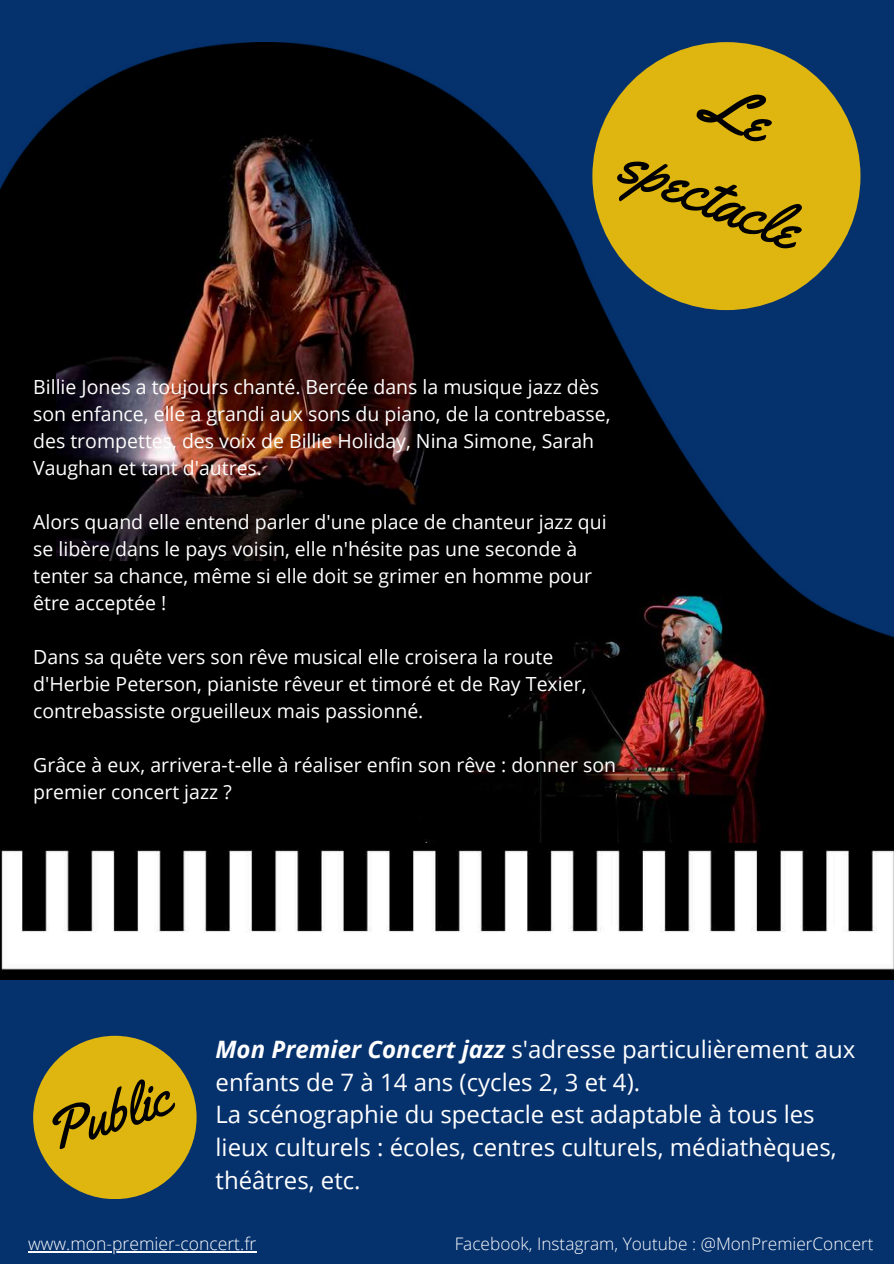
<style>
.page{position:relative;width:894px;height:1264px;background:#fff}
.page>*{position:absolute;margin:0;border:0;box-sizing:border-box;transform-origin:0 0}
.t1{font:63px/87.8px "Yellowtail";color:#000;text-align:center}
.t2{font:55.65px "Yellowtail";color:#000}
.t3{font:24px/32.7px "Open Sans";color:#fff}
.t4{font:19.5px/27px "Open Sans";color:#fff}
.t5{font:300 17.55px "Open Sans";color:#fefefe}
.t6{font:300 17.25px "Open Sans";color:#fefefe}
.s1{font-weight:700;font-style:italic}
</style>
<div class="page">
<div style="left:0;top:0;width:893px;height:1263px;background:#05316d"></div>
<img style="left:0;top:42px;width:893px;height:937px">
<div style="left:33px;top:1035px;width:163px;height:164px;background:#dfb610;border-radius:50%"></div>
<div style="left:592px;top:42px;width:268px;height:268px;background:#dfb610;border-radius:50%"></div>
<img style="left:57px;top:125px;width:420px;height:435px">
<img style="left:413px;top:583px;width:358px;height:259px">
<hr style="left:28px;top:1251px;width:228px;height:1px;background:#fefefe">
<h1 class="t1" style="left:672px;top:37px;width:190px;rotate:22deg">Le spectacle</h1>
<p class="t4" style="left:33px;top:373px;width:579px">Billie Jones a toujours chanté. Bercée dans la musique jazz dès son enfance, elle a grandi aux sons du piano, de la contrebasse, des trompettes, des voix de Billie Holiday, Nina Simone, Sarah Vaughan et tant d'autres.</p>
<p class="t4" style="left:33px;top:508px;width:575px">Alors quand elle entend parler d'une place de chanteur jazz qui se libère dans le pays voisin, elle n'hésite pas une seconde à tenter sa chance, même si elle doit se grimer en homme pour être acceptée !</p>
<p class="t4" style="left:33px;top:643px;width:554px">Dans sa quête vers son rêve musical elle croisera la route d'Herbie Peterson, pianiste rêveur et timoré et de Ray Texier, contrebassiste orgueilleux mais passionné.</p>
<p class="t4" style="left:33px;top:751px;width:584px">Grâce à eux, arrivera-t-elle à réaliser enfin son rêve : donner son premier concert jazz ?</p>
<h2 class="t2" style="left:35px;top:1100px;width:130px;rotate:-18deg">Public</h2>
<p class="t3" style="left:215px;top:1032px;width:641px"><span class="s1">Mon Premier Concert jazz</span> s'adresse particulièrement aux enfants de 7 à 14 ans (cycles 2, 3 et 4).<br>La scénographie du spectacle est adaptable à tous les lieux culturels : écoles, centres culturels, médiathèques, théâtres, etc.</p>
<p class="t5" style="left:28px;top:1231px;width:230px">www.mon-premier-concert.fr</p>
<p class="t6" style="left:454px;top:1231px;width:420px">Facebook, Instagram, Youtube : @MonPremierConcert</p>
</div>
